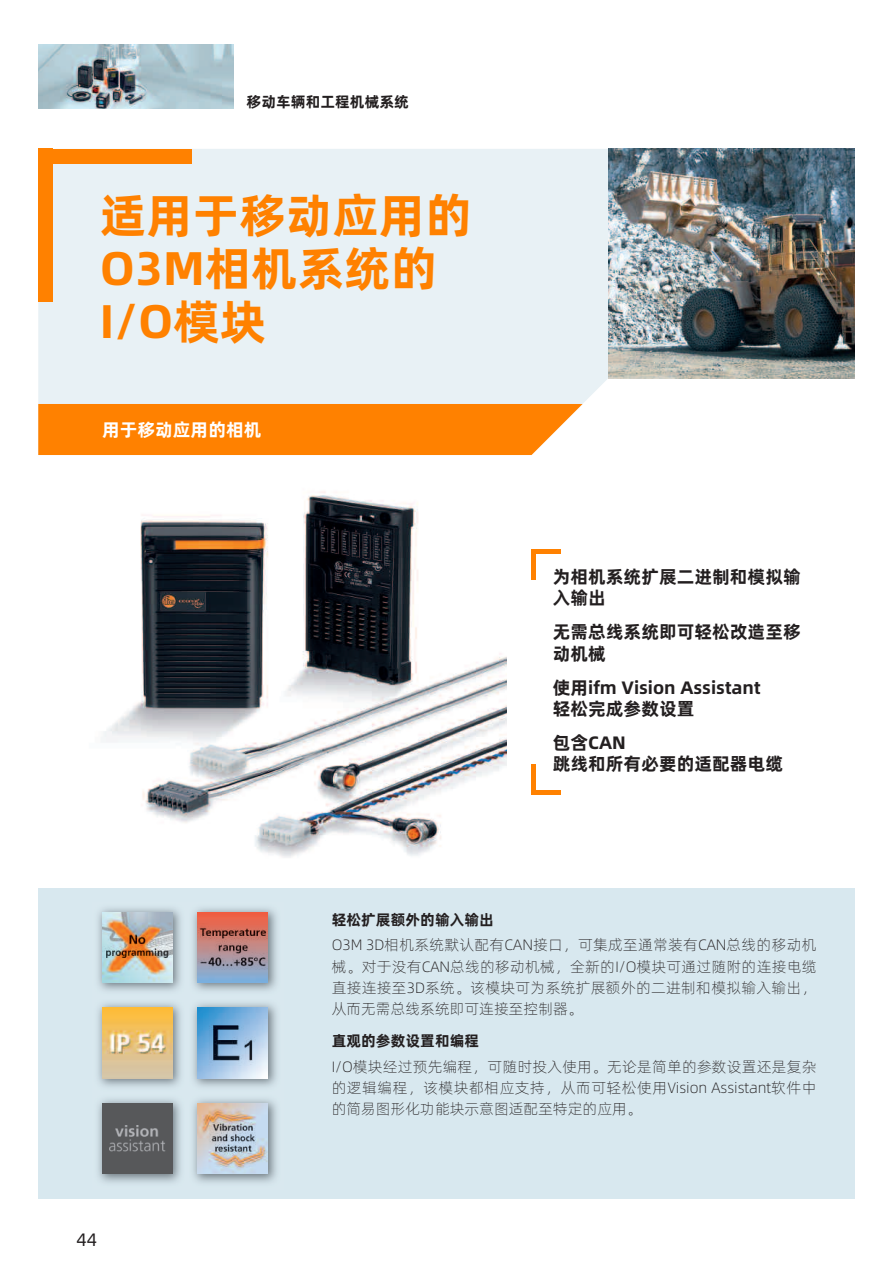
<style>
.page{position:relative;width:893px;height:1263px;background:#fff}
.page>*{position:absolute;margin:0;border:0;box-sizing:border-box;transform-origin:0 0}
.t1{font:47.25px/53.1px "Alibaba Pu Hui Ti B";color:#ff8100}
.t2{font:18px/21.3px "Alibaba Pu Hui Ti B";color:#231f20}
.t3{font:18px "Alibaba Pu Hui Ti B";color:#fff}
.t4{font:18px "Alibaba Pu Hui Ti R";color:#231f20}
.t5{font:15px/21.3px "Alibaba Pu Hui Ti L";color:#231f20;text-align:justify}
.t6{font:15px "Alibaba Pu Hui Ti B";color:#231f20}
</style>
<div class="page">
<img style="left:38px;top:491px;width:468px;height:398px">
<div style="left:38px;top:889px;width:817px;height:310px;background:#d8e8ef"></div>
<div style="left:38px;top:149px;width:570px;height:255px;background:#e8f1f5"></div>
<img style="left:608px;top:149px;width:247px;height:229px">
<div style="left:38px;top:404px;width:545px;height:51px;background:#ff8100"></div>
<div style="left:38px;top:149px;width:153px;height:15px;background:#ff8100"></div>
<div style="left:38px;top:149px;width:15px;height:153px;background:#ff8100"></div>
<img style="left:98px;top:908px;width:179px;height:275px">
<img style="left:102px;top:912px;width:70px;height:70px">
<img style="left:188px;top:908px;width:1px;height:275px">
<img style="left:198px;top:912px;width:70px;height:70px">
<img style="left:102px;top:1008px;width:70px;height:70px">
<img style="left:189px;top:998px;width:88px;height:1px">
<img style="left:198px;top:1008px;width:70px;height:70px">
<hr style="left:531px;top:550px;width:30px;height:4px;background:#ff8100">
<div style="left:531px;top:550px;width:5px;height:29px;background:#ff8100"></div>
<hr style="left:531px;top:790px;width:30px;height:4px;background:#ff8100">
<div style="left:531px;top:764px;width:5px;height:30px;background:#ff8100"></div>
<img style="left:38px;top:45px;width:196px;height:63px">
<img style="left:102px;top:1103px;width:70px;height:71px">
<img style="left:189px;top:1093px;width:88px;height:1px">
<img style="left:198px;top:1103px;width:70px;height:71px">
<p class="t6" style="left:247px;top:91px;width:164px">移动车辆和工程机械系统</p>
<h1 class="t1" style="left:100px;top:188px;width:373px">适用于移动应用的<br>O3M相机系统的<br>I/O模块</h1>
<p class="t3" style="left:102px;top:417px;width:161px">用于移动应用的相机</p>
<p class="t4" style="left:77px;top:1227px;width:22px">44</p>
<p class="t2" style="left:553px;top:566px;width:249px">为相机系统扩展二进制和模拟输入输出</p>
<p class="t2" style="left:553px;top:621px;width:249px">无需总线系统即可轻松改造至移动机械</p>
<p class="t2" style="left:553px;top:676px;width:209px">使用ifm Vision Assistant轻松完成参数设置</p>
<p class="t2" style="left:553px;top:732px;width:232px">包含CAN<br>跳线和所有必要的适配器电缆</p>
<p class="t6" style="left:332px;top:909px;width:164px">轻松扩展额外的输入输出</p>
<p class="t5" style="left:332px;top:934px;width:486px">O3M 3D相机系统默认配有CAN接口，可集成至通常装有CAN总线的移动机械。对于没有CAN总线的移动机械，全新的I/O模块可通过随附的连接电缆直接连接至3D系统。该模块可为系统扩展额外的二进制和模拟输入输出，从而无需总线系统即可连接至控制器。</p>
<p class="t6" style="left:332px;top:1030px;width:149px">直观的参数设置和编程</p>
<p class="t5" style="left:332px;top:1055px;width:486px">I/O模块经过预先编程，可随时投入使用。无论是简单的参数设置还是复杂的逻辑编程，该模块都相应支持，从而可轻松使用Vision Assistant软件中的简易图形化功能块示意图适配至特定的应用。</p>
</div>
